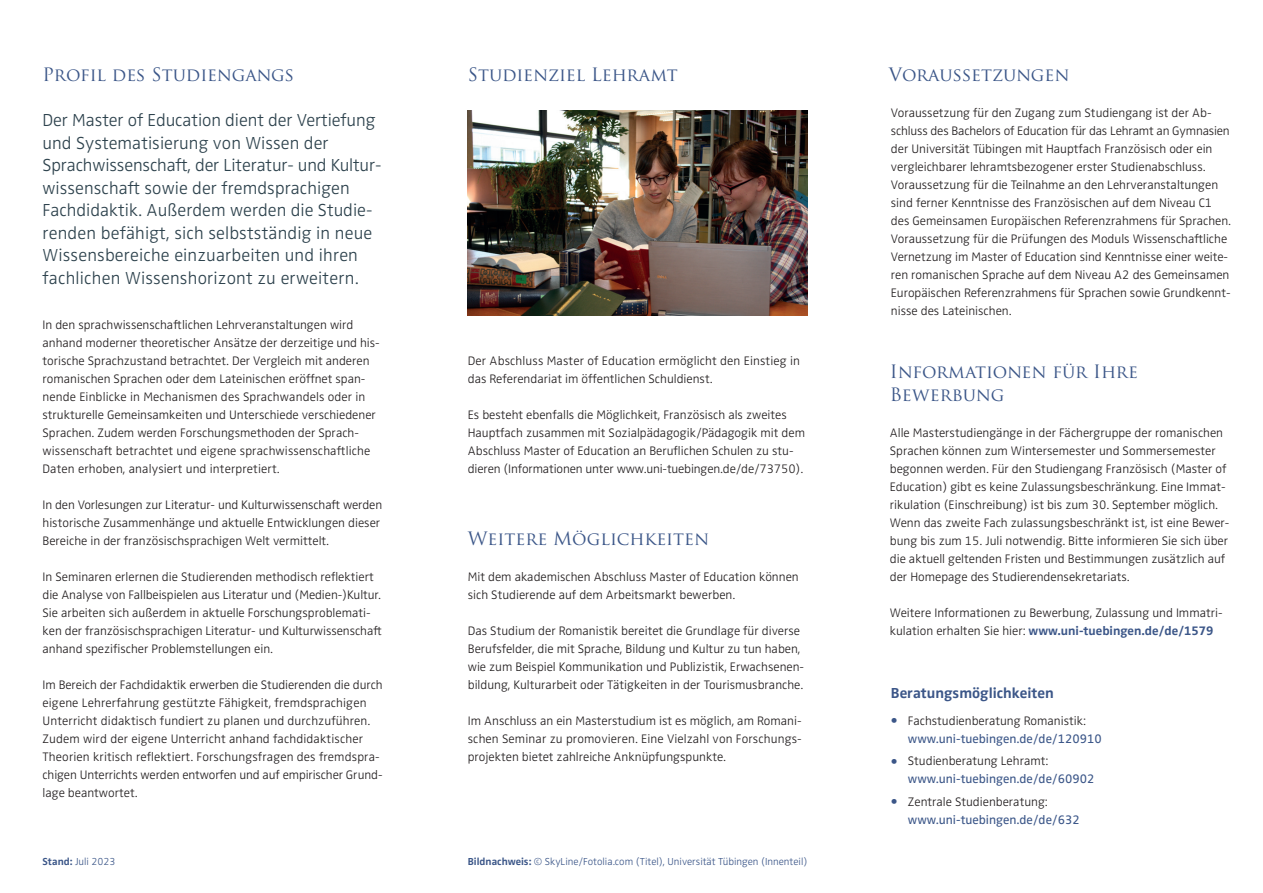
<style>
.page{position:relative;width:1263px;height:893px;background:#fff}
.page>*{position:absolute;margin:0;border:0;box-sizing:border-box;transform-origin:0 0}
.Intro{font:300 18px/22.5px "Zwo OT";letter-spacing:.005em;color:#2d424d}
.Headline_Trajan{font:18px "Trajan Pro";color:#3b5688}
.Fließtext{font:18px/22.5px "Trajan Pro";color:#3b5688}
.Subhead_blau_bold{font:700 15px "Zwo OT";color:#3b5688}
.Fließtext-2{font:300 12.75px/18px "Zwo OT";color:#231f20}
.INNEN_FT_gvb{font:300 12.75px/18px "Zwo OT";color:#231f20}
.t1{font:12.75px/18px "Zwo OT";color:#3b5688}
.INNEN_Fußnoten{font:300 10.5px "Zwo OT";color:#3b5688}
.s1{font-weight:700;color:#3b5688}
.s2{font-weight:400;font-size:16.5px;color:#3b5688}
.s3{font-weight:400;color:#3b5688}
.s4{font-size:16.5px}
.s5{font-weight:300;color:#231f20}
.s6{font-weight:700}
</style>
<div class="page">
<img style="left:468px;top:111px;width:340px;height:205px">
<p class="Headline_Trajan" style="left:43px;top:63px;width:253px">Profil des Studiengangs</p>
<p class="Intro" style="left:43px;top:110px;width:339px">Der Master of Education dient der Vertiefung und Systematisierung von Wissen der Sprachwissenschaft, der Literatur- und Kultur&shy;wissenschaft sowie der fremdsprachigen Fachdidaktik. Außerdem werden die Studie&shy;renden befähigt, sich selbstständig in neue Wissensbereiche einzuarbeiten und ihren fachlichen Wissenshorizont zu erweitern.</p>
<p class="Fließtext-2" style="left:43px;top:316px;width:339px">In den sprachwissenschaftlichen Lehrveranstaltungen wird anhand moderner theoretischer Ansätze der derzeitige und his&shy;torische Sprachzustand betrachtet. Der Vergleich mit anderen romanischen Sprachen oder dem Lateinischen eröffnet span&shy;nende Einblicke in Mechanismen des Sprachwandels oder in strukturelle Gemeinsamkeiten und Unterschiede verschiedener Sprachen. Zudem werden Forschungsmethoden der Sprach&shy;wissenschaft betrachtet und eigene sprachwissenschaftliche Daten erhoben, analysiert und interpretiert.</p>
<p class="Fließtext-2" style="left:43px;top:496px;width:341px">In den Vorlesungen zur Literatur- und Kulturwissenschaft werden historische Zusammenhänge und aktuelle Entwicklungen dieser<br>Bereiche in der französischsprachigen Welt vermittelt.</p>
<p class="Fließtext-2" style="left:43px;top:568px;width:341px">In Seminaren erlernen die Studierenden methodisch reflektiert die Analyse von Fallbeispielen aus Literatur und (Medien-)Kultur.<br>Sie arbeiten sich außerdem in aktuelle Forschungsproblemati&shy;ken der französischsprachigen Literatur- und Kulturwissenschaft anhand spezifischer Problemstellungen ein.</p>
<p class="Fließtext-2" style="left:43px;top:676px;width:342px">Im Bereich der Fachdidaktik erwerben die Studierenden die durch eigene Lehrerfahrung gestützte Fähigkeit, fremdsprachigen Unterricht didaktisch fundiert zu planen und durchzuführen.<br>Zudem wird der eigene Unterricht anhand fachdidaktischer Theorien kritisch reflektiert. Forschungsfragen des fremdspra&shy;chigen Unterrichts werden entworfen und auf empirischer Grund&shy;lage beantwortet.</p>
<p class="Headline_Trajan" style="left:468px;top:63px;width:211px">Studienziel Lehramt</p>
<p class="Headline_Trajan" style="left:889px;top:63px;width:182px">Voraussetzungen</p>
<p class="Fließtext-2" style="left:891px;top:104px;width:342px">Voraussetzung für den Zugang zum Studiengang ist der Ab&shy;schluss des Bachelors of Education für das Lehramt an Gymnasien der Universität Tübingen mit Hauptfach Französisch oder ein vergleichbarer lehramtsbezogener erster Studienabschluss.<br>Voraussetzung für die Teilnahme an den Lehrveranstaltungen sind ferner Kenntnisse des Französischen auf dem Niveau C1 des Gemeinsamen Europäischen Referenzrahmens für Sprachen.<br>Voraussetzung für die Prüfungen des Moduls Wissenschaftliche Vernetzung im Master of Education sind Kenntnisse einer weite&shy;ren romanischen Sprache auf dem Niveau A2 des Gemeinsamen Europäischen Referenzrahmens für Sprachen sowie Grundkennt&shy;nisse des Lateinischen.</p>
<p class="Fließtext-2" style="left:468px;top:352px;width:334px">Der Abschluss Master of Education ermöglicht den Einstieg in das Referendariat im öffentlichen Schuldienst.</p>
<p class="Fließtext-2" style="left:468px;top:406px;width:339px">Es besteht ebenfalls die Möglichkeit, Französisch als zweites Hauptfach zusammen mit Sozialpädagogik/Pädagogik mit dem Abschluss Master of Education an Beruflichen Schulen zu stu&shy;dieren (Informationen unter www.uni-tuebingen.de/de/73750).</p>
<p class="Headline_Trajan" style="left:468px;top:527px;width:243px">Weitere Möglichkeiten</p>
<p class="Fließtext-2" style="left:468px;top:568px;width:332px">Mit dem akademischen Abschluss Master of Education können sich Studierende auf dem Arbeitsmarkt bewerben.</p>
<p class="Fließtext-2" style="left:468px;top:622px;width:338px">Das Studium der Romanistik bereitet die Grundlage für diverse Berufsfelder, die mit Sprache, Bildung und Kultur zu tun haben, wie zum Beispiel Kommunikation und Publizistik, Erwachsenen&shy;bildung, Kulturarbeit oder Tätigkeiten in der Tourismusbranche.</p>
<p class="Fließtext-2" style="left:468px;top:712px;width:336px;text-align:justify">Im Anschluss an ein Masterstudium ist es möglich, am Romani&shy;schen Seminar zu promovieren. Eine Vielzahl von Forschungs&shy;projekten bietet zahlreiche Anknüpfungspunkte.</p>
<p class="Fließtext" style="left:890px;top:360px;width:250px">Informationen für Ihre<br>Bewerbung</p>
<p class="INNEN_FT_gvb" style="left:890px;top:424px;width:341px">Alle Masterstudiengänge in der Fächergruppe der romanischen Sprachen können zum Wintersemester und Sommersemester begonnen werden. Für den Studiengang Französisch (Master of Education) gibt es keine Zulassungsbeschränkung. Eine Immat&shy;rikulation (Einschreibung) ist bis zum 30. September möglich.<br>Wenn das zweite Fach zulassungsbeschränkt ist, ist eine Bewer&shy;bung bis zum 15. Juli notwendig. Bitte informieren Sie sich über die aktuell geltenden Fristen und Bestimmungen zusätzlich auf der Homepage des Studierendensekretariats.</p>
<p class="INNEN_FT_gvb" style="left:890px;top:604px;width:334px">Weitere Informationen zu Bewerbung, Zulassung und Immatri&shy;kulation erhalten Sie hier: <span class="s1">www.uni-tuebingen.de/de/1579</span></p>
<p class="Subhead_blau_bold" style="left:891px;top:684px;width:164px">Beratungsmöglichkeiten</p>
<p class="Fließtext-2" style="left:908px;top:712px;width:195px;text-indent:-17px"><span class="s2">•</span> Fachstudienberatung Romanistik: <span class="s3">www.uni-tuebingen.de/de/120910</span></p>
<p class="t1" style="left:908px;top:752px;width:188px;text-indent:-17px"><span class="s4">•</span> <span class="s5">Studienberatung Lehramt: </span>www.uni-tuebingen.de/de/60902</p>
<p class="t1" style="left:908px;top:793px;width:173px;text-indent:-17px"><span class="s4">•</span> <span class="s5">Zentrale Studienberatung: </span>www.uni-tuebingen.de/de/632</p>
<p class="INNEN_Fußnoten" style="left:43px;top:856px;width:75px"><span class="s6">Stand:</span> Juli 2023</p>
<p class="INNEN_Fußnoten" style="left:468px;top:856px;width:341px"><span class="s6">Bildnachweis:</span> © SkyLine/Fotolia.com (Titel), Universität Tübingen (Innenteil)</p>
</div>
